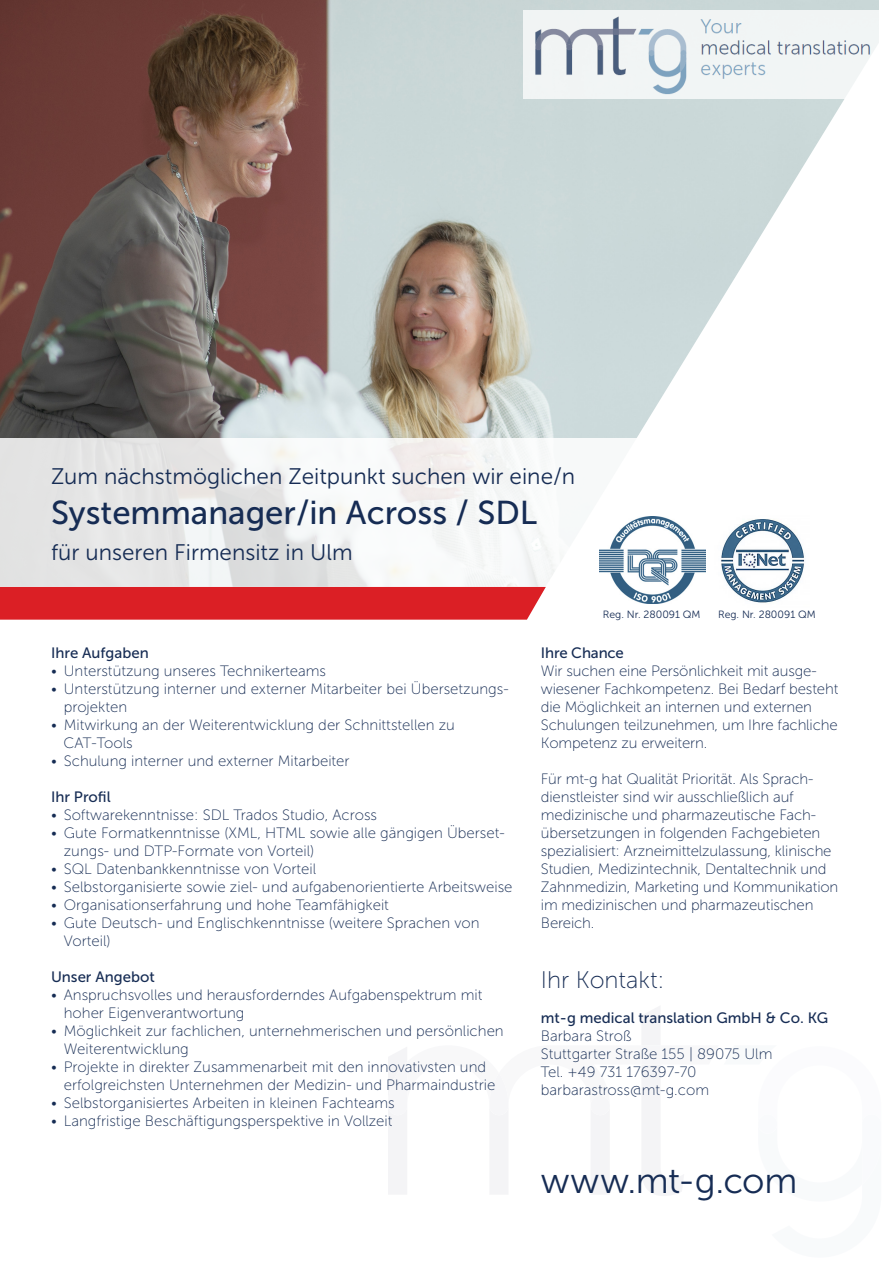
<style>
.page{position:relative;width:893px;height:1263px;background:#fff}
.page>*{position:absolute;margin:0;border:0;box-sizing:border-box;transform-origin:0 0}
.Body{font:36px "Museo Sans 300";letter-spacing:-.01em;color:#162c54}
.Head{font:33px "Museo Sans 500";color:#162c54}
.Head-2{font:24px "Museo Sans 100";color:#162c54}
.Head-3{font:22.5px "Museo Sans 300";color:#162c54}
.Body-2{font:15px/18px "Museo Sans 100";color:#162c54}
.Body-3{font:15px "Museo Sans 500";color:#162c54}
.Aufzählung{font:15px "Museo Sans 100";color:#162c54}
.Aufzählung-2{font:15px "Museo Sans 500";color:#162c54}
.Anleser_hellblau{font:10.5px "Museo Sans 300";color:#162c54}
</style>
<div class="page">
<img style="left:0;top:0;width:879px;height:517px">
<div style="left:0;top:587px;width:546px;height:33px;background:#db1f25"></div>
<svg style="left:0;top:438px;width:641px;height:149px;fill:#f3f4f3"></svg>
<img style="left:713px;top:509px;width:97px;height:94px">
<img style="left:600px;top:517px;width:106px;height:86px">
<img style="left:523px;top:11px;width:356px;height:88px">
<svg style="left:388px;top:1006px;width:296px;height:190px"></svg>
<p class="Head-3" style="left:51px;top:464px;width:526px">Zum nächstmöglichen Zeitpunkt suchen wir eine/n</p>
<p class="Head" style="left:51px;top:495px;width:488px">Systemmanager/in Across / SDL</p>
<p class="Head-3" style="left:51px;top:540px;width:303px">für unseren Firmensitz in Ulm</p>
<p class="Anleser_hellblau" style="left:603px;top:609px;width:99px">Reg. Nr. 280091 QM</p>
<p class="Anleser_hellblau" style="left:718px;top:609px;width:99px">Reg. Nr. 280091 QM</p>
<p class="Body-3" style="left:51px;top:645px;width:99px">Ihre Aufgaben</p>
<p class="Body-2" style="left:51px;top:662px;width:277px">• Unterstützung unseres Technikerteams</p>
<p class="Body-2" style="left:64px;top:680px;width:446px;text-indent:-13px">• Unterstützung interner und externer Mitarbeiter bei Übersetzungs&shy;projekten</p>
<p class="Body-2" style="left:51px;top:716px;width:405px">• Mitwirkung an der Weiterentwicklung der Schnittstellen zu</p>
<p class="Aufzählung" style="left:63px;top:735px;width:71px">CAT-Tools</p>
<p class="Body-2" style="left:51px;top:752px;width:300px">• Schulung interner und externer Mitarbeiter</p>
<p class="Aufzählung-2" style="left:51px;top:789px;width:61px">Ihr Profil</p>
<p class="Body-2" style="left:51px;top:806px;width:328px">• Softwarekenntnisse: SDL Trados Studio, Across</p>
<p class="Body-2" style="left:64px;top:824px;width:442px;text-indent:-13px">• Gute Formatkenntnisse (XML, HTML sowie alle gängigen Überset&shy;zungs- und DTP-Formate von Vorteil)</p>
<p class="Body-2" style="left:51px;top:860px;width:267px">• SQL Datenbankkenntnisse von Vorteil</p>
<p class="Body-2" style="left:51px;top:878px;width:463px">• Selbstorganisierte sowie ziel- und aufgabenorientierte Arbeitsweise</p>
<p class="Body-2" style="left:51px;top:896px;width:339px">• Organisationserfahrung und hohe Teamfähigkeit</p>
<p class="Body-2" style="left:64px;top:914px;width:417px;text-indent:-13px">• Gute Deutsch- und Englischkenntnisse (weitere Sprachen von<br>Vorteil)</p>
<p class="Body-3" style="left:51px;top:969px;width:105px">Unser Angebot</p>
<p class="Body-2" style="left:64px;top:986px;width:420px;text-indent:-13px">• Anspruchsvolles und herausforderndes Aufgabenspektrum mit hoher Eigenverantwortung</p>
<p class="Body-2" style="left:64px;top:1022px;width:441px;text-indent:-13px">• Möglichkeit zur fachlichen, unternehmerischen und persönlichen<br>Weiterentwicklung</p>
<p class="Body-2" style="left:64px;top:1058px;width:433px;text-indent:-13px">• Projekte in direkter Zusammenarbeit mit den innovativsten und erfolgreichsten Unternehmen der Medizin- und Pharmaindustrie</p>
<p class="Body-2" style="left:51px;top:1094px;width:345px">• Selbstorganisiertes Arbeiten in kleinen Fachteams</p>
<p class="Body-2" style="left:51px;top:1112px;width:343px">• Langfristige Beschäftigungsperspektive in Vollzeit</p>
<p class="Body-3" style="left:541px;top:645px;width:85px">Ihre Chance</p>
<p class="Body-2" style="left:541px;top:662px;width:299px">Wir suchen eine Persönlichkeit mit ausge&shy;wiesener Fachkompetenz. Bei Bedarf besteht die Möglichkeit an internen und externen Schulungen teilzunehmen, um Ihre fachliche Kompetenz zu erweitern.</p>
<p class="Body-2" style="left:541px;top:770px;width:299px">Für mt-g hat Qualität Priorität. Als Sprach&shy;dienstleister sind wir ausschließlich auf medizinische und pharmazeutische Fach&shy;übersetzungen in folgenden Fachgebieten spezialisiert: Arzneimittelzulassung, klinische Studien, Medizintechnik, Dentaltechnik und Zahnmedizin, Marketing und Kommunikation im medizinischen und pharmazeutischen Bereich.</p>
<p class="Head-2" style="left:541px;top:967px;width:125px">Ihr Kontakt:</p>
<p class="Body-3" style="left:541px;top:1009px;width:289px">mt-g medical translation GmbH &amp; Co. KG</p>
<p class="Body-2" style="left:541px;top:1026px;width:92px">Barbara Stroß</p>
<p class="Body-2" style="left:541px;top:1044px;width:233px">Stuttgarter Straße 155 | 89075 Ulm</p>
<p class="Body-2" style="left:541px;top:1062px;width:157px">Tel. +49 731 176397-70</p>
<p class="Body-2" style="left:541px;top:1080px;width:170px">barbarastross@mt-g.com</p>
<p class="Body" style="left:541px;top:1161px;width:258px">www.mt-g.com</p>
</div>
